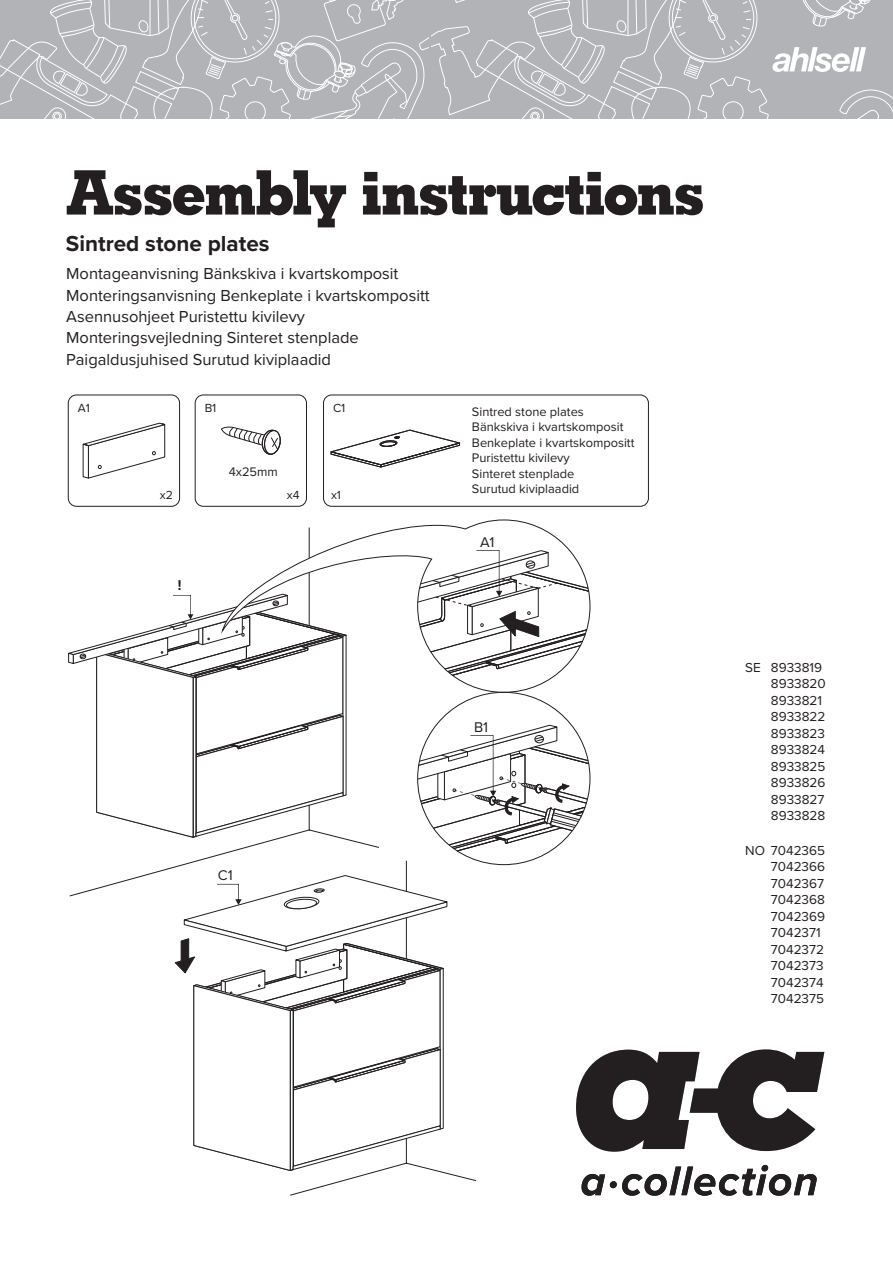
<style>
.page{position:relative;width:893px;height:1263px;background:#fff}
.page>*{position:absolute;margin:0;border:0;box-sizing:border-box;transform-origin:0 0}
.t1{font:700 61.5px "Geometric Slab 703 BT Xtra";letter-spacing:-.03em;color:#231f20}
.t2{font:700 22.5px "Proxima Nova";color:#231f20}
.t3{font:16.5px/21.3px "Proxima Nova";color:#231f20}
.t4{font:14.55px "Proxima Nova";color:#231f20}
.t5{font:700 14.55px "Proxima Nova";color:#231f20}
.t6{font:13.5px/16.5px "Proxima Nova";color:#231f20}
.t7{font:12.75px/15.5px "Proxima Nova";color:#231f20}
.t8{font:12.15px "Proxima Nova";color:#231f20}
</style>
<div class="page">
<svg style="left:582px;top:1174px;width:23px;height:22px"></svg>
<svg style="left:622px;top:1165px;width:195px;height:31px"></svg>
<svg style="left:576px;top:1049px;width:248px;height:103px"></svg>
<div style="left:610px;top:1181px;width:7px;height:7px;background:#231f20;border-radius:50%"></div>
<svg style="left:0;top:0;width:893px;height:119px"></svg>
<svg style="left:69px;top:838px;width:310px;height:59px"></svg>
<svg style="left:68px;top:595px;width:279px;height:243px"></svg>
<svg style="left:220px;top:519px;width:371px;height:174px"></svg>
<svg style="left:289px;top:860px;width:188px;height:336px"></svg>
<svg style="left:82px;top:422px;width:84px;height:57px"></svg>
<div style="left:68px;top:395px;width:112px;height:112px;border:1px solid #231f20;border-radius:8px"></div>
<div style="left:195px;top:395px;width:112px;height:112px;border:1px solid #231f20;border-radius:8px"></div>
<div style="left:323px;top:395px;width:326px;height:112px;border:1px solid #231f20;border-radius:8px"></div>
<svg style="left:221px;top:427px;width:60px;height:28px"></svg>
<svg style="left:417px;top:550px;width:173px;height:126px"></svg>
<svg style="left:417px;top:724px;width:173px;height:128px"></svg>
<svg style="left:174px;top:875px;width:276px;height:296px"></svg>
<svg style="left:330px;top:429px;width:131px;height:39px"></svg>
<h1 class="t1" style="left:67px;top:155px;width:640px">Assembly instructions</h1>
<h2 class="t2" style="left:66px;top:227px;width:205px">Sintred stone plates</h2>
<p class="t3" style="left:66px;top:262px;width:365px">Montageanvisning Bänkskiva i kvartskomposit Monteringsanvisning Benkeplate i kvartskompositt Asennusohjeet Puristettu kivilevy Monteringsvejledning Sinteret stenplade Paigaldusjuhised Surutud kiviplaadid</p>
<p class="t8" style="left:78px;top:399px;width:14px">A1</p>
<p class="t8" style="left:160px;top:486px;width:15px">x2</p>
<p class="t8" style="left:205px;top:399px;width:13px">B1</p>
<p class="t8" style="left:333px;top:399px;width:14px">C1</p>
<p class="t7" style="left:229px;top:464px;width:51px">4x25mm</p>
<p class="t8" style="left:287px;top:486px;width:14px">x4</p>
<p class="t8" style="left:331px;top:486px;width:12px">x1</p>
<p class="t5" style="left:178px;top:574px;width:5px">!</p>
<p class="t7" style="left:472px;top:403px;width:164px">Sintred stone plates<br>Bänkskiva i kvartskomposit<br>Benkeplate i kvartskompositt<br>Puristettu kivilevy<br>Sinteret stenplade<br>Surutud kiviplaadid</p>
<p class="t4" style="left:480px;top:532px;width:16px">A1</p>
<p class="t4" style="left:474px;top:717px;width:16px">B1</p>
<p class="t4" style="left:218px;top:864px;width:16px">C1</p>
<p class="t6" style="left:771px;top:658px;width:56px;text-indent:-26px">SE 8933819<br>8933820<br>8933821<br>8933822<br>8933823<br>8933824<br>8933825<br>8933826<br>8933827<br>8933828</p>
<p class="t6" style="left:771px;top:842px;width:56px;text-indent:-26px">NO 7042365<br>7042366<br>7042367<br>7042368<br>7042369<br>7042371<br>7042372<br>7042373<br>7042374<br>7042375</p>
</div>
